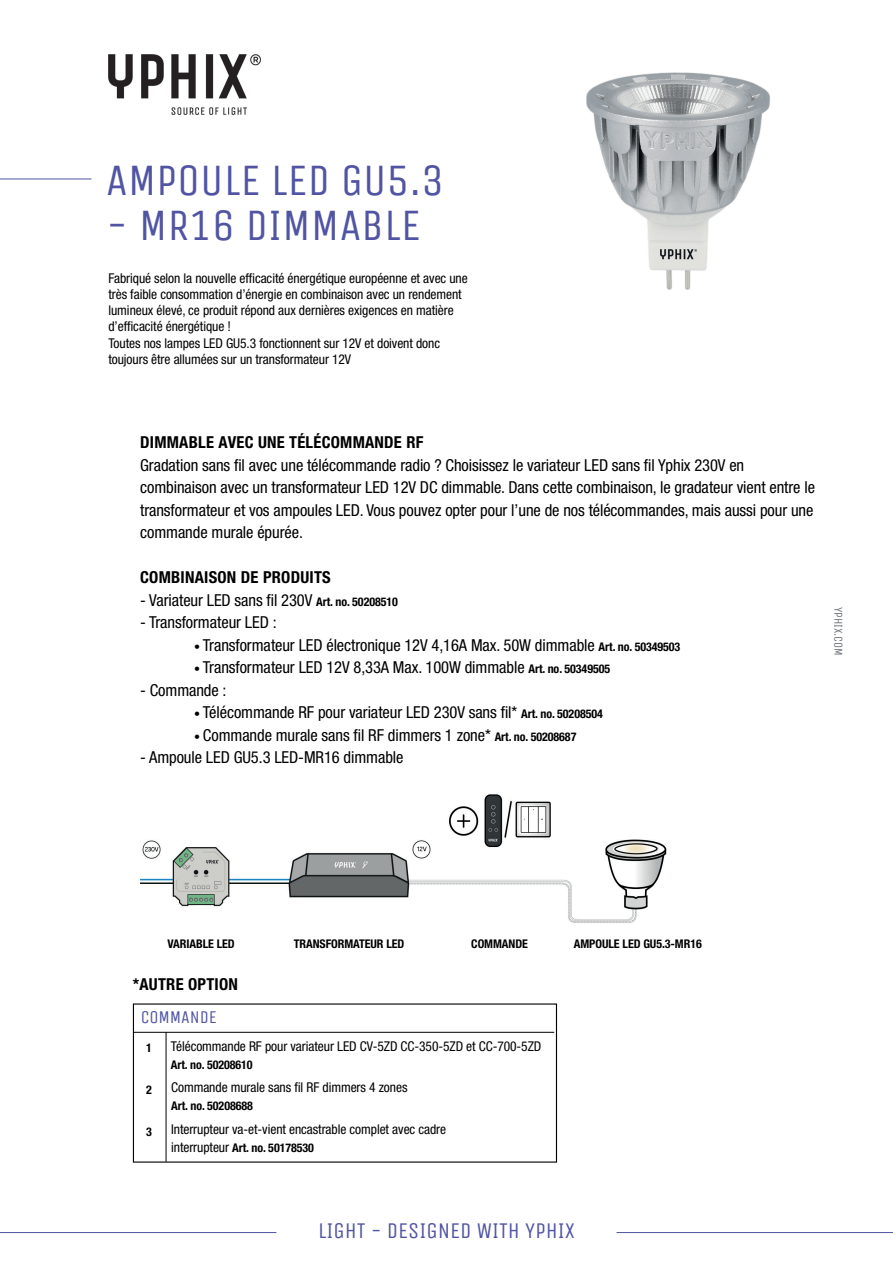
<style>
.page{position:relative;width:893px;height:1263px;background:#fff}
.page>*{position:absolute;margin:0;border:0;box-sizing:border-box;transform-origin:0 0}
.t1{font:45px "Unica One";color:#5154a3}
.t2{font:22.5px "Unica One";color:#5154a3}
.t3{font:18px "Unica One";letter-spacing:-.005em;color:#5154a3}
.t4{font:condensed 16.5px/22.5px "Helvetica Neue LT Std";letter-spacing:-.005em;color:#000}
.t5{font:700 condensed 16.5px "Helvetica Neue LT Std";letter-spacing:.015em;color:#000}
.t6{font:condensed 13.5px/16.2px "Helvetica Neue LT Std";letter-spacing:-.005em;color:#000}
.t7{font:700 condensed 12px "Helvetica Neue LT Std";letter-spacing:-.005em;color:#000}
.t8{font:12px "Unica One";color:#6c7075}
.s1{font-weight:700;font-size:12px}
.s2{font-size:12px}
.s3{font-weight:400;font-size:13.5px}
</style>
<div class="page">
<img style="left:108px;top:54px;width:153px;height:60px">
<hr style="left:0;top:179px;width:91px;height:1px;background:#5154a3">
<img style="left:140px;top:794px;width:527px;height:129px">
<hr style="left:0;top:1232px;width:276px;height:1px;background:#5154a3">
<hr style="left:617px;top:1232px;width:276px;height:1px;background:#5154a3">
<img style="left:586px;top:72px;width:184px;height:218px">
<hr style="left:134px;top:1032px;width:420px;height:1px;background:#000">
<hr style="left:166px;top:1032px;width:1px;height:130px;background:#000">
<h1 class="t1" style="left:106px;top:153px;width:339px">AMPOULE LED GU5.3</h1>
<h1 class="t1" style="left:106px;top:198px;width:316px">- MR16 DIMMABLE</h1>
<p class="t6" style="left:108px;top:270px;width:361px">Fabriqué selon la nouvelle efficacité énergétique européenne et avec une très faible consommation d’énergie en combinaison avec un rendement lumineux élevé, ce produit répond aux dernières exigences en matière d’efficacité énergétique !<br>Toutes nos lampes LED GU5.3 fonctionnent sur 12V et doivent donc toujours être allumées sur un transformateur 12V</p>
<p class="t5" style="left:140px;top:432px;width:285px">DIMMABLE AVEC UNE TÉLÉCOMMANDE RF</p>
<p class="t4" style="left:140px;top:454px;width:676px">Gradation sans fil avec une télécommande radio ? Choisissez le variateur LED sans fil Yphix 230V en combinaison avec un transformateur LED 12V DC dimmable. Dans cette combinaison, le gradateur vient entre le transformateur et vos ampoules LED. Vous pouvez opter pour l’une de nos télécommandes, mais aussi pour une commande murale épurée.</p>
<p class="t5" style="left:140px;top:567px;width:192px">COMBINAISON DE PRODUITS</p>
<p class="t4" style="left:140px;top:589px;width:259px">- Variateur LED sans fil 230V <span class="s1">Art. no. 50208510</span></p>
<p class="t4" style="left:140px;top:611px;width:138px">- Transformateur LED :</p>
<p class="t4" style="left:194px;top:634px;width:488px"><span class="s2">•</span> Transformateur LED électronique 12V 4,16A Max. 50W dimmable <span class="s1">Art. no. 50349503</span></p>
<p class="t4" style="left:194px;top:656px;width:417px"><span class="s2">•</span> Transformateur LED 12V 8,33A Max. 100W dimmable <span class="s1">Art. no. 50349505</span></p>
<p class="t4" style="left:140px;top:679px;width:88px">- Commande :</p>
<p class="t4" style="left:194px;top:701px;width:410px"><span class="s2">•</span> Télécommande RF pour variateur LED 230V sans fil* <span class="s1">Art. no. 50208504</span></p>
<p class="t4" style="left:194px;top:724px;width:384px"><span class="s2">•</span> Commande murale sans fil RF dimmers 1 zone* <span class="s1">Art. no. 50208687</span></p>
<p class="t4" style="left:140px;top:746px;width:265px">- Ampoule LED GU5.3 LED-MR16 dimmable</p>
<p class="t8" style="left:845px;top:607px;width:51px;rotate:90deg">YPHIX.COM</p>
<p class="t7" style="left:167px;top:936px;width:69px">VARIABLE LED</p>
<p class="t7" style="left:294px;top:936px;width:112px">TRANSFORMATEUR LED</p>
<p class="t7" style="left:471px;top:936px;width:58px">COMMANDE</p>
<p class="t7" style="left:574px;top:936px;width:129px">AMPOULE LED GU5.3-MR16</p>
<p class="t5" style="left:133px;top:974px;width:107px">*AUTRE OPTION</p>
<p class="t3" style="left:141px;top:1006px;width:78px">COMMANDE</p>
<p class="t7" style="left:146px;top:1040px;width:7px">1</p>
<p class="t6" style="left:171px;top:1038px;width:372px">Télécommande RF pour variateur LED CV-5ZD CC-350-5ZD et CC-700-5ZD</p>
<p class="t7" style="left:171px;top:1057px;width:83px">Art. no. 50208610</p>
<p class="t7" style="left:146px;top:1083px;width:7px">2</p>
<p class="t7" style="left:146px;top:1124px;width:7px">3</p>
<p class="t6" style="left:171px;top:1079px;width:238px">Commande murale sans fil RF dimmers 4 zones</p>
<p class="t7" style="left:171px;top:1099px;width:83px">Art. no. 50208688</p>
<p class="t6" style="left:171px;top:1121px;width:277px">Interrupteur va-et-vient encastrable complet avec cadre</p>
<p class="t7" style="left:171px;top:1140px;width:144px"><span class="s3">interrupteur</span> Art. no. 50178530</p>
<h2 class="t2" style="left:318px;top:1217px;width:258px">LIGHT - DESIGNED WITH YPHIX</h2>
</div>
